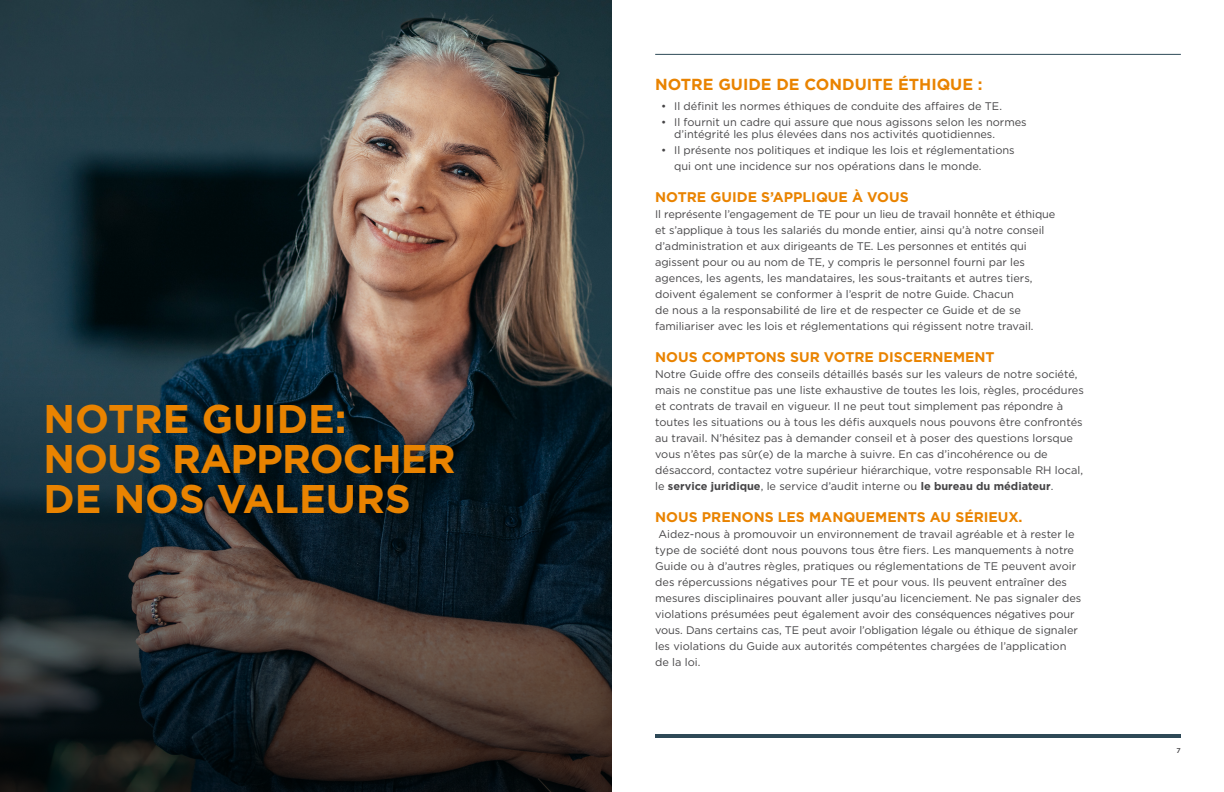
<style>
.page{position:relative;width:1224px;height:792px;background:#fff}
.page>*{position:absolute;margin:0;border:0;box-sizing:border-box;transform-origin:0 0}
.t1{font:700 40px/40px "Gotham";letter-spacing:-.005em;color:#e98300}
.t2{font:700 16px "Gotham";color:#e98300}
.t3{font:700 14px "Gotham";color:#e98300}
.t4{font:11px/16px "Gotham";color:#464547}
.t5{font:500 7px "Gotham";color:#464547}
.s1{font-weight:700}
</style>
<div class="page">
<hr style="left:655px;top:734px;width:526px;height:4px;background:#2e4957">
<hr style="left:655px;top:54px;width:526px;height:1px;background:#2e4957">
<img style="left:0;top:0;width:612px;height:117px">
<svg style="left:0;top:117px;width:612px;height:675px"></svg>
<h1 class="t1" style="left:44px;top:399px;width:413px">NOTRE GUIDE:<br>NOUS RAPPROCHER<br>DE NOS VALEURS</h1>
<h2 class="t2" style="left:655px;top:74px;width:329px">NOTRE GUIDE DE CONDUITE ÉTHIQUE :</h2>
<p class="t4" style="left:661px;top:98px;width:342px">• Il définit les normes éthiques de conduite des affaires de TE.</p>
<p class="t4" style="left:674px;top:116px;width:354px;line-height:12px;text-indent:-13px">• Il fournit un cadre qui assure que nous agissons selon les normes d’intégrité les plus élevées dans nos activités quotidiennes.</p>
<p class="t4" style="left:674px;top:142px;width:342px;text-indent:-13px">• Il présente nos politiques et indique les lois et réglementations qui ont une incidence sur nos opérations dans le monde.</p>
<p class="t3" style="left:655px;top:188px;width:255px">NOTRE GUIDE S’APPLIQUE À VOUS</p>
<p class="t4" style="left:655px;top:206px;width:402px">Il représente l’engagement de TE pour un lieu de travail honnête et éthique et s’applique à tous les salariés du monde entier, ainsi qu’à notre conseil d’administration et aux dirigeants de TE. Les personnes et entités qui agissent pour ou au nom de TE, y compris le personnel fourni par les agences, les agents, les mandataires, les sous-traitants et autres tiers, doivent également se conformer à l’esprit de notre Guide. Chacun<br>de nous a la responsabilité de lire et de respecter ce Guide et de se familiariser avec les lois et réglementations qui régissent notre travail.</p>
<p class="t3" style="left:655px;top:348px;width:341px">NOUS COMPTONS SUR VOTRE DISCERNEMENT</p>
<p class="t4" style="left:655px;top:366px;width:430px">Notre Guide offre des conseils détaillés basés sur les valeurs de notre société, mais ne constitue pas une liste exhaustive de toutes les lois, règles, procédures et contrats de travail en vigueur. Il ne peut tout simplement pas répondre à toutes les situations ou à tous les défis auxquels nous pouvons être confrontés au travail. N’hésitez pas à demander conseil et à poser des questions lorsque vous n’êtes pas sûr(e) de la marche à suivre. En cas d’incohérence ou de désaccord, contactez votre supérieur hiérarchique, votre responsable RH local, le <span class="s1">service juridique</span>, le service d’audit interne ou <span class="s1">le bureau du médiateur</span>.</p>
<p class="t3" style="left:655px;top:508px;width:369px">NOUS PRENONS LES MANQUEMENTS AU SÉRIEUX.</p>
<p class="t4" style="left:655px;top:526px;width:428px">Aidez-nous à promouvoir un environnement de travail agréable et à rester le type de société dont nous pouvons tous être fiers. Les manquements à notre Guide ou à d’autres règles, pratiques ou réglementations de TE peuvent avoir des répercussions négatives pour TE et pour vous. Ils peuvent entraîner des mesures disciplinaires pouvant aller jusqu’au licenciement. Ne pas signaler des violations présumées peut également avoir des conséquences négatives pour vous. Dans certains cas, TE peut avoir l’obligation légale ou éthique de signaler les violations du Guide aux autorités compétentes chargées de l’application de la loi.</p>
<p class="t5" style="left:1177px;top:746px;width:6px">7</p>
</div>
